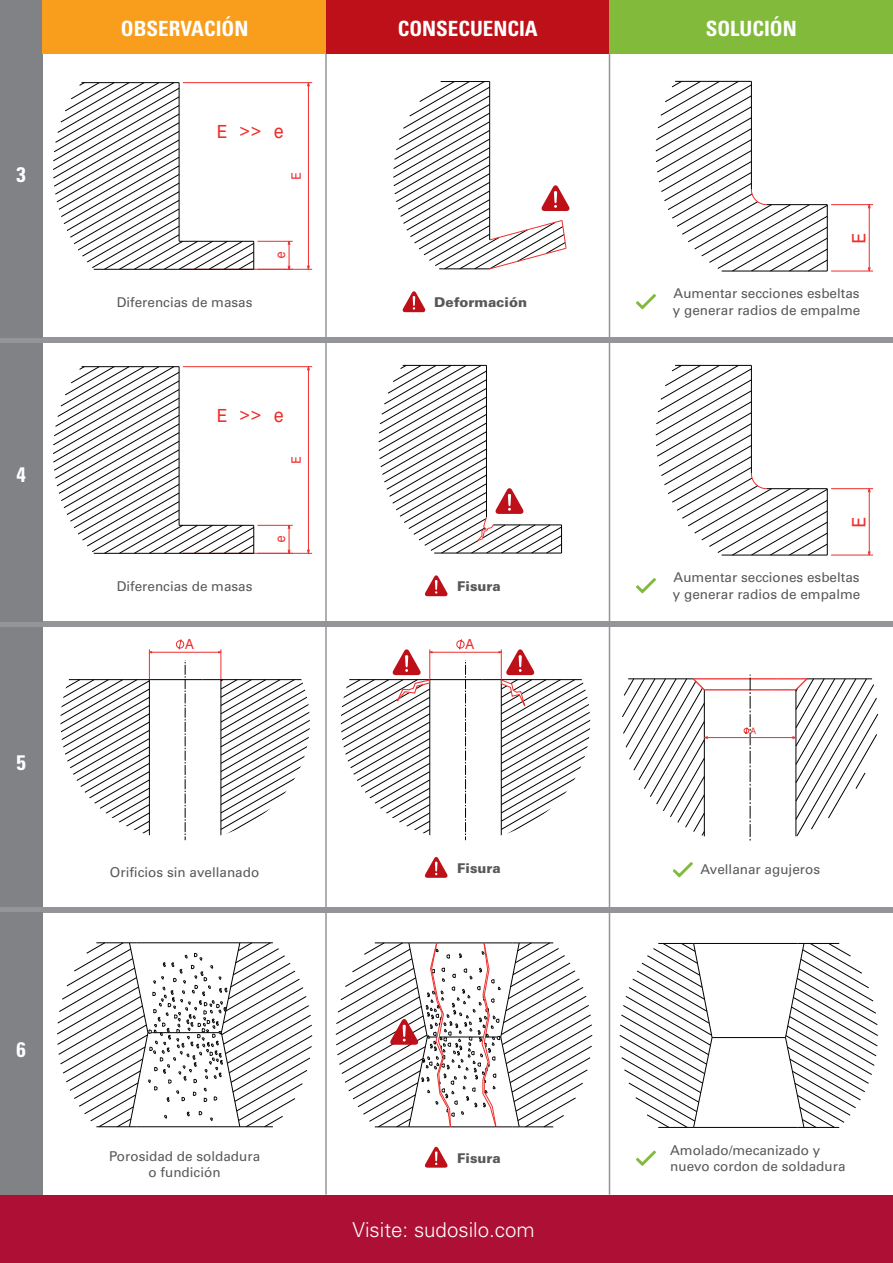
<style>
.page{position:relative;width:893px;height:1263px;background:#fff}
.page>*{position:absolute;margin:0;border:0;box-sizing:border-box;transform-origin:0 0}
.t1{font:700 condensed 21px "Univers LT Std";color:#fff}
.t2{font:300 20.55px "Univers LT Std";color:#fff}
.t3{font:19.2px "Monospace 821 BT";color:#ee2f2d}
.t4{font:18.75px "Monospace 821 BT";color:#ee2f2d}
.t5{font:14.4px "Monospace 821 BT";color:#ee2f2d}
.t6{font:13.5px/16.2px "Univers LT Std";color:#57585a}
.t7{font:900 13.5px "Univers LT Std";color:#57585a}
.t8{font:13.5px "Monospace 821 BT";color:#ee2f2d}
.t9{font:9.3px "Monospace 821 BT";color:#ee2f2d}
</style>
<div class="page">
<div style="left:0;top:337px;width:893px;height:6px;background:#939598"></div>
<div style="left:0;top:0;width:43px;height:337px;background:#808285"></div>
<div style="left:43px;top:0;width:283px;height:54px;background:#f89e1c"></div>
<div style="left:326px;top:0;width:283px;height:54px;background:#bd1018"></div>
<div style="left:609px;top:0;width:284px;height:54px;background:#82bb3b"></div>
<svg style="left:402px;top:291px;width:23px;height:21px"></svg>
<svg style="left:636px;top:294px;width:20px;height:15px"></svg>
<hr style="left:325px;top:54px;width:2px;height:1141px;background:#939598">
<hr style="left:609px;top:54px;width:1px;height:1141px;background:#939598">
<svg style="left:393px;top:81px;width:177px;height:189px"></svg>
<hr style="left:439px;top:268px;width:51px;height:1px;background:#000001">
<hr style="left:831px;top:271px;width:42px;height:1px;background:#ee2f2d">
<hr style="left:831px;top:204px;width:42px;height:1px;background:#ee2f2d">
<svg style="left:655px;top:82px;width:173px;height:190px"></svg>
<hr style="left:675px;top:81px;width:76px;height:1px;background:#000001">
<hr style="left:751px;top:81px;width:1px;height:108px;background:#000001">
<svg style="left:867px;top:266px;width:4px;height:6px"></svg>
<svg style="left:867px;top:204px;width:4px;height:5px"></svg>
<hr style="left:869px;top:205px;width:1px;height:66px;background:#ee2f2d">
<hr style="left:257px;top:241px;width:36px;height:1px;background:#ee2f2d">
<hr style="left:183px;top:269px;width:129px;height:1px;background:#ee2f2d">
<hr style="left:183px;top:82px;width:129px;height:1px;background:#ee2f2d">
<svg style="left:53px;top:82px;width:201px;height:188px"></svg>
<hr style="left:179px;top:269px;width:75px;height:1px;background:#000001">
<hr style="left:94px;top:269px;width:85px;height:1px;background:#000001">
<svg style="left:287px;top:240px;width:4px;height:29px"></svg>
<hr style="left:308px;top:83px;width:1px;height:186px;background:#ee2f2d">
<div style="left:0;top:621px;width:893px;height:6px;background:#939598"></div>
<div style="left:0;top:343px;width:43px;height:278px;background:#808285"></div>
<svg style="left:425px;top:575px;width:23px;height:21px"></svg>
<svg style="left:425px;top:857px;width:23px;height:21px"></svg>
<svg style="left:425px;top:1147px;width:23px;height:21px"></svg>
<svg style="left:636px;top:578px;width:20px;height:15px"></svg>
<hr style="left:831px;top:555px;width:42px;height:1px;background:#ee2f2d">
<hr style="left:831px;top:488px;width:42px;height:1px;background:#ee2f2d">
<svg style="left:655px;top:366px;width:173px;height:190px"></svg>
<hr style="left:675px;top:365px;width:76px;height:1px;background:#000001">
<hr style="left:751px;top:365px;width:1px;height:108px;background:#000001">
<svg style="left:867px;top:550px;width:4px;height:6px"></svg>
<svg style="left:867px;top:488px;width:4px;height:5px"></svg>
<hr style="left:869px;top:489px;width:1px;height:66px;background:#ee2f2d">
<hr style="left:257px;top:525px;width:36px;height:1px;background:#ee2f2d">
<hr style="left:183px;top:553px;width:129px;height:1px;background:#ee2f2d">
<hr style="left:183px;top:366px;width:129px;height:1px;background:#ee2f2d">
<svg style="left:53px;top:366px;width:201px;height:188px"></svg>
<hr style="left:179px;top:553px;width:75px;height:1px;background:#000001">
<hr style="left:94px;top:553px;width:85px;height:1px;background:#000001">
<svg style="left:287px;top:524px;width:4px;height:29px"></svg>
<hr style="left:308px;top:367px;width:1px;height:186px;background:#ee2f2d">
<div style="left:0;top:907px;width:893px;height:5px;background:#939598"></div>
<div style="left:0;top:627px;width:43px;height:280px;background:#808285"></div>
<svg style="left:673px;top:862px;width:20px;height:15px"></svg>
<div style="left:0;top:913px;width:43px;height:283px;background:#808285"></div>
<svg style="left:636px;top:1150px;width:20px;height:16px"></svg>
<hr style="left:486px;top:553px;width:75px;height:1px;background:#000001">
<hr style="left:434px;top:553px;width:52px;height:1px;background:#000001">
<svg style="left:378px;top:365px;width:184px;height:188px"></svg>
<svg style="left:60px;top:680px;width:89px;height:155px"></svg>
<hr style="left:149px;top:649px;width:1px;height:31px;background:#ee2f2d">
<hr style="left:221px;top:649px;width:1px;height:31px;background:#ee2f2d">
<hr style="left:60px;top:679px;width:89px;height:1px;background:#000001">
<hr style="left:149px;top:679px;width:53px;height:1px;background:#000001">
<svg style="left:202px;top:679px;width:108px;height:157px"></svg>
<hr style="left:149px;top:680px;width:1px;height:160px;background:#000001">
<svg style="left:185px;top:660px;width:1px;height:180px"></svg>
<svg style="left:176px;top:639px;width:8px;height:11px"></svg>
<svg style="left:217px;top:650px;width:5px;height:4px"></svg>
<svg style="left:148px;top:650px;width:5px;height:4px"></svg>
<hr style="left:149px;top:652px;width:72px;height:1px;background:#ee2f2d">
<hr style="left:430px;top:679px;width:53px;height:1px;background:#000001">
<svg style="left:465px;top:660px;width:1px;height:180px"></svg>
<svg style="left:456px;top:639px;width:9px;height:11px"></svg>
<hr style="left:430px;top:652px;width:71px;height:1px;background:#ee2f2d">
<svg style="left:341px;top:649px;width:92px;height:187px"></svg>
<svg style="left:483px;top:649px;width:107px;height:187px"></svg>
<hr style="left:693px;top:678px;width:84px;height:1px;background:#ee2f2d">
<hr style="left:704px;top:689px;width:68px;height:1px;background:#ee2f2d">
<svg style="left:744px;top:674px;width:7px;height:166px"></svg>
<svg style="left:772px;top:678px;width:106px;height:158px"></svg>
<svg style="left:622px;top:678px;width:86px;height:158px"></svg>
<hr style="left:704px;top:737px;width:92px;height:1px;background:#ee2f2d">
<hr style="left:694px;top:1127px;width:103px;height:1px;background:#000001">
<hr style="left:694px;top:943px;width:103px;height:1px;background:#000001">
<hr style="left:712px;top:1037px;width:69px;height:1px;background:#000001">
<svg style="left:781px;top:943px;width:97px;height:185px"></svg>
<svg style="left:619px;top:943px;width:94px;height:185px"></svg>
<svg style="left:57px;top:942px;width:255px;height:185px"></svg>
<svg style="left:336px;top:942px;width:256px;height:186px"></svg>
<div style="left:0;top:1196px;width:893px;height:67px;background:#ae1035"></div>
<h1 class="t1" style="left:17px;top:162px;width:11px">3</h1>
<h1 class="t1" style="left:17px;top:462px;width:11px">4</h1>
<h1 class="t1" style="left:17px;top:749px;width:11px">5</h1>
<h1 class="t1" style="left:17px;top:1036px;width:11px">6</h1>
<h1 class="t1" style="left:121px;top:15px;width:129px">OBSERVACIÓN</h1>
<h1 class="t1" style="left:398px;top:15px;width:142px">CONSECUENCIA</h1>
<h1 class="t1" style="left:706px;top:15px;width:93px">SOLUCIÓN</h1>
<h3 class="t4" style="left:216px;top:120px;width:69px">E &gt;&gt; e</h3>
<p class="t8" style="left:288px;top:180px;width:10px;rotate:-90deg">E</p>
<p class="t8" style="left:272px;top:259px;width:10px;rotate:-90deg">e</p>
<p class="t6" style="left:117px;top:294px;width:137px">Diferencias de masas</p>
<p class="t7" style="left:434px;top:294px;width:94px">Deformación</p>
<h3 class="t4" style="left:216px;top:404px;width:69px">E &gt;&gt; e</h3>
<p class="t8" style="left:288px;top:464px;width:10px;rotate:-90deg">E</p>
<p class="t8" style="left:272px;top:543px;width:10px;rotate:-90deg">e</p>
<p class="t6" style="left:117px;top:578px;width:137px">Diferencias de masas</p>
<p class="t7" style="left:457px;top:578px;width:45px">Fisura</p>
<p class="t5" style="left:185px;top:635px;width:10px">A</p>
<p class="t5" style="left:466px;top:635px;width:10px">A</p>
<h3 class="t3" style="left:847px;top:244px;width:13px;rotate:-90deg">E</h3>
<p class="t6" style="left:673px;top:286px;width:189px">Aumentar secciones esbeltas y generar radios de empalme</p>
<h3 class="t3" style="left:847px;top:528px;width:13px;rotate:-90deg">E</h3>
<p class="t6" style="left:673px;top:570px;width:189px">Aumentar secciones esbeltas y generar radios de empalme</p>
<p class="t9" style="left:751px;top:725px;width:7px">A</p>
<p class="t7" style="left:457px;top:860px;width:45px">Fisura</p>
<p class="t6" style="left:110px;top:864px;width:151px">Orificios sin avellanado</p>
<p class="t6" style="left:701px;top:861px;width:121px">Avellanar agujeros</p>
<p class="t6" style="left:109px;top:1148px;width:153px;text-align:center">Porosidad de soldadura o fundición</p>
<p class="t7" style="left:457px;top:1149px;width:45px">Fisura</p>
<h2 class="t2" style="left:352px;top:1217px;width:184px">Visite: sudosilo.com</h2>
<p class="t6" style="left:670px;top:1142px;width:177px">Amolado/mecanizado y nuevo cordon de soldadura</p>
</div>
